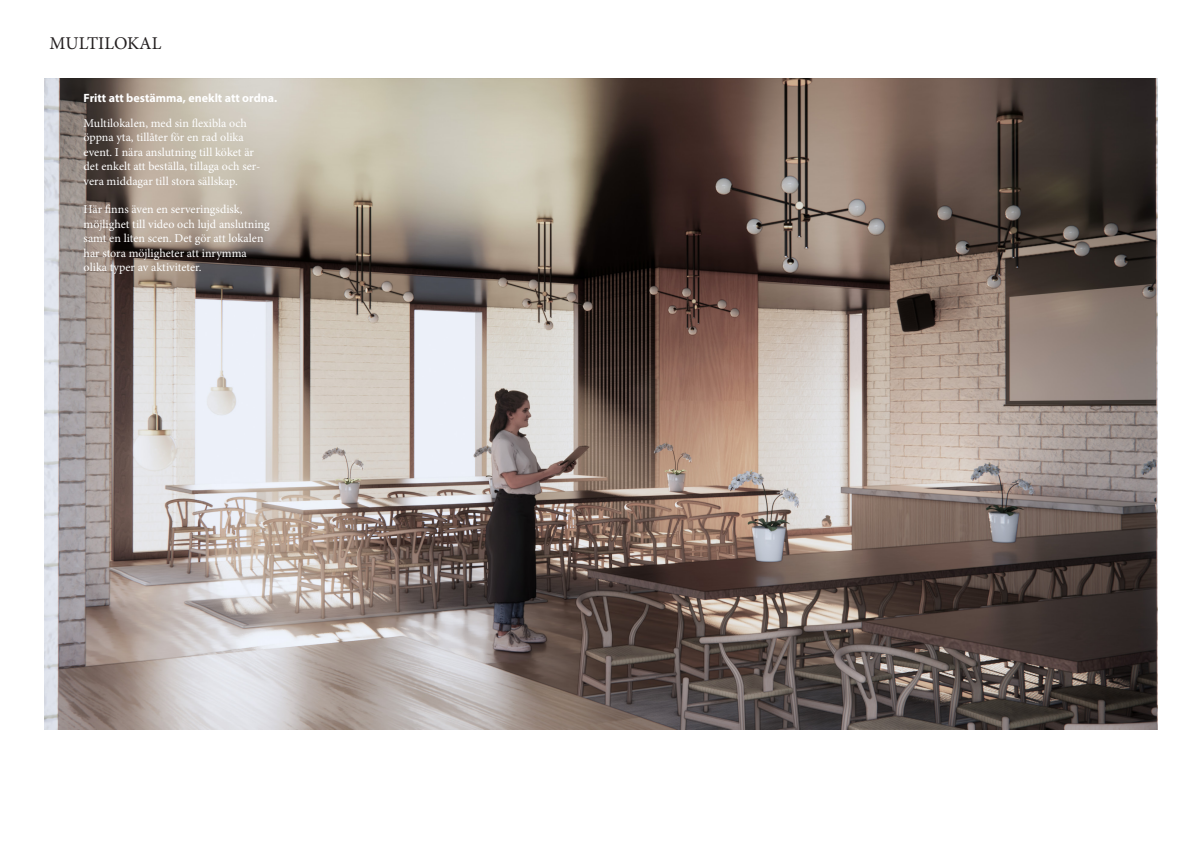
<style>
.page{position:relative;width:1191px;height:842px;background:#fff}
.page>*{position:absolute;margin:0;border:0;box-sizing:border-box;transform-origin:0 0}
.t1{font:18px "Minion Pro";color:#231f20}
.t2{font:12px/14.4px "Minion Pro";color:#fff}
.t3{font:700 12px "Myriad Pro";color:#fff}
</style>
<div class="page">
<img style="left:45px;top:79px;width:1112px;height:650px">
<p class="t1" style="left:49px;top:31px;width:113px">MULTILOKAL</p>
<p class="t3" style="left:84px;top:90px;width:195px">Fritt att bestämma, eneklt att ordna.</p>
<p class="t2" style="left:84px;top:116px;width:178px">Multilokalen, med sin flexibla och öppna yta, tillåter för en rad olika event. I nära anslutning till köket är det enkelt att beställa, tillaga och ser&shy;vera middagar till stora sällskap.</p>
<p class="t2" style="left:84px;top:202px;width:187px">Här finns även en serveringsdisk, möjlighet till video och lujd anslutning samt en liten scen. Det gör att lokalen har stora möjligheter att inrymma olika typer av aktiviteter.</p>
</div>
